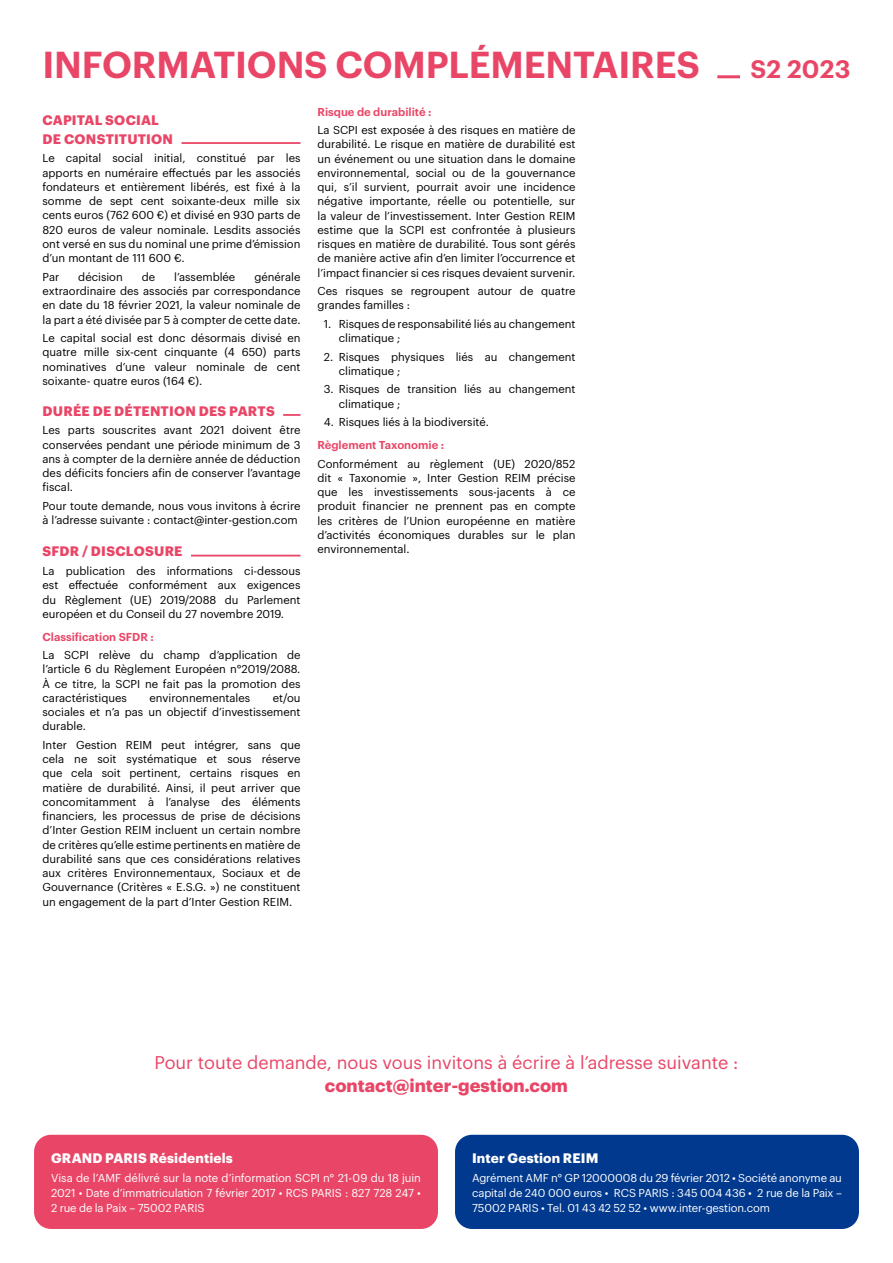
<style>
.page{position:relative;width:893px;height:1263px;background:#fff}
.page>*{position:absolute;margin:0;border:0;box-sizing:border-box;transform-origin:0 0}
.t1{font:600 36.75px "Graphik";letter-spacing:-.005em;color:#e94667}
.t2{font:600 24.75px "Graphik";letter-spacing:.01em;color:#e94667}
.t3{font:18px "Graphik";color:#e94667}
.t4{font:700 18px "Graphik";color:#e94667}
.t5{font:700 13.5px/18.8px "Graphik";letter-spacing:.02em;color:#e94667}
.t6{font:700 13.5px "Graphik";letter-spacing:.01em;color:#fff}
.t7{font:11.25px/14.2px "Graphik";color:#000;text-align:justify}
.t8{font:11.25px/15px "Graphik";letter-spacing:-.01em;color:#fff;text-align:justify}
.t9{font:600 11.25px "Graphik";color:#e94667}
</style>
<div class="page">
<hr style="left:43px;top:75px;width:807px;height:3px;background:#e94667">
<div style="left:26px;top:46px;width:691px;height:36px;background:#fff"></div>
<div style="left:455px;top:1135px;width:404px;height:94px;background:#00398d;border-radius:17px"></div>
<div style="left:34px;top:1135px;width:404px;height:94px;background:#e94667;border-radius:17px"></div>
<hr style="left:43px;top:142px;width:257px;height:2px;background:#e94667">
<div style="left:38px;top:140px;width:143px;height:7px;background:#fff"></div>
<hr style="left:43px;top:414px;width:257px;height:2px;background:#e94667">
<div style="left:38px;top:412px;width:245px;height:9px;background:#fff"></div>
<hr style="left:43px;top:555px;width:257px;height:1px;background:#e94667">
<div style="left:38px;top:552px;width:153px;height:9px;background:#fff"></div>
<div style="left:740px;top:50px;width:110px;height:38px;background:#fff"></div>
<h1 class="t1" style="left:43px;top:37px;width:659px">INFORMATIONS COMPLÉMENTAIRES</h1>
<p class="t5" style="left:43px;top:110px;width:132px">CAPITAL SOCIAL<br>DE CONSTITUTION</p>
<p class="t7" style="left:43px;top:150px;width:259px">Le capital social initial, constitué par les apports en numéraire effectués par les associés fondateurs et entièrement libérés, est fixé à la somme de sept cent soixante-deux mille six cents euros (762 600 €) et divisé en 930 parts de 820 euros de valeur nominale. Lesdits associés ont versé en sus du nominal une prime d’émission d’un montant de 111 600 €.</p>
<p class="t7" style="left:43px;top:269px;width:18px">Par</p>
<p class="t7" style="left:78px;top:269px;width:46px">décision</p>
<p class="t7" style="left:142px;top:269px;width:15px">de</p>
<p class="t7" style="left:174px;top:269px;width:63px">l’assemblée</p>
<p class="t7" style="left:43px;top:269px;width:259px;text-indent:212px">générale extraordinaire des associés par correspondance en date du 18 février 2021, la valeur nominale de la part a été divisée par 5 à compter de cette date.</p>
<p class="t7" style="left:43px;top:330px;width:259px">Le capital social est donc désormais divisé en quatre mille six-cent cinquante (4 650) parts nominatives d’une valeur nominale de cent soixante- quatre euros (164 €).</p>
<p class="t5" style="left:43px;top:400px;width:234px">DURÉE DE DÉTENTION DES PARTS</p>
<p class="t7" style="left:43px;top:422px;width:259px">Les parts souscrites avant 2021 doivent être conservées pendant une période minimum de 3 ans à compter de la dernière année de déduction des déficits fonciers afin de conserver l’avantage fiscal.</p>
<p class="t7" style="left:43px;top:498px;width:259px">Pour toute demande, nous vous invitons à écrire à l’adresse suivante : contact@inter-gestion.com</p>
<p class="t5" style="left:43px;top:541px;width:141px">SFDR / DISCLOSURE</p>
<p class="t7" style="left:43px;top:563px;width:259px">La publication des informations ci-dessous est effectuée conformément aux exigences du Règlement (UE) 2019/2088 du Parlement européen et du Conseil du 27 novembre 2019.</p>
<p class="t9" style="left:43px;top:628px;width:113px">Classification SFDR :</p>
<p class="t7" style="left:43px;top:647px;width:259px">La SCPI relève du champ d’application de l’article 6 du Règlement Européen n°2019/2088.<br>À ce titre, la SCPI ne fait pas la promotion des caractéristiques</p>
<p class="t7" style="left:43px;top:690px;width:259px;text-indent:230px">et/ou sociales et n’a pas un objectif d’investissement durable.</p>
<p class="t7" style="left:43px;top:737px;width:259px">Inter Gestion REIM peut intégrer, sans que cela ne soit systématique et sous réserve que cela soit pertinent, certains risques en matière de durabilité. Ainsi, il peut arriver que concomitamment à l’analyse des éléments financiers, les processus de prise de décisions d’Inter Gestion REIM incluent un certain nombre de critères qu’elle estime pertinents en matière de durabilité sans que ces considérations relatives aux critères Environnementaux, Sociaux et de Gouvernance (Critères « E.S.G. ») ne constituent un engagement de la part d’Inter Gestion REIM.</p>
<p class="t7" style="left:150px;top:690px;width:102px">environnementales</p>
<p class="t9" style="left:317px;top:103px;width:116px">Risque de durabilité :</p>
<p class="t7" style="left:317px;top:122px;width:259px">La SCPI est exposée à des risques en matière de durabilité. Le risque en matière de durabilité est un événement ou une situation dans le domaine environnemental, social ou de la gouvernance qui, s’il survient, pourrait avoir une incidence négative importante, réelle ou potentielle, sur la valeur de l’investissement. Inter Gestion REIM estime que la SCPI est confrontée à plusieurs risques en matière de durabilité. Tous sont gérés de manière active afin d’en limiter l’occurrence et l’impact financier si ces risques devaient survenir.</p>
<p class="t7" style="left:317px;top:283px;width:259px">Ces risques se regroupent autour de quatre grandes familles :</p>
<p class="t7" style="left:339px;top:316px;width:238px;text-indent:-15px">1. Risques de responsabilité liés au changement climatique ;</p>
<p class="t7" style="left:339px;top:349px;width:238px;text-indent:-15px">2. Risques physiques liés au changement climatique ;</p>
<p class="t7" style="left:339px;top:381px;width:238px;text-indent:-15px">3. Risques de transition liés au changement climatique ;</p>
<p class="t7" style="left:324px;top:414px;width:167px">4. Risques liés à la biodiversité.</p>
<p class="t9" style="left:317px;top:436px;width:128px">Règlement Taxonomie :</p>
<p class="t7" style="left:317px;top:455px;width:259px">Conformément au règlement (UE) 2020/852 dit « Taxonomie », Inter Gestion REIM précise que les investissements sous-jacents à ce produit financier ne prennent pas en compte les critères de l’Union européenne en matière d’activités économiques durables sur le plan environnemental.</p>
<h2 class="t2" style="left:751px;top:50px;width:101px">S2 2023</h2>
<h3 class="t3" style="left:155px;top:1049px;width:585px">Pour toute demande, nous vous invitons à écrire à l’adresse suivante :</h3>
<h3 class="t4" style="left:325px;top:1071px;width:245px">contact@inter-gestion.com</h3>
<p class="t6" style="left:51px;top:1147px;width:183px">GRAND PARIS Résidentiels</p>
<p class="t8" style="left:51px;top:1169px;width:371px">Visa de l’AMF délivré sur la note d’information SCPI n° 21-09 du 18 juin 2021 • Date d’immatriculation 7 février 2017 • RCS PARIS : 827 728 247 • 2 rue de la Paix – 75002 PARIS</p>
<p class="t6" style="left:472px;top:1147px;width:128px">Inter Gestion REIM</p>
<p class="t8" style="left:472px;top:1169px;width:371px">Agrément AMF n° GP 12000008 du 29 février 2012 • Société anonyme au capital de 240 000 euros • RCS PARIS : 345 004 436 • 2 rue de la Paix – 75002 PARIS • Tel. 01 43 42 52 52 • www.inter-gestion.com</p>
</div>
